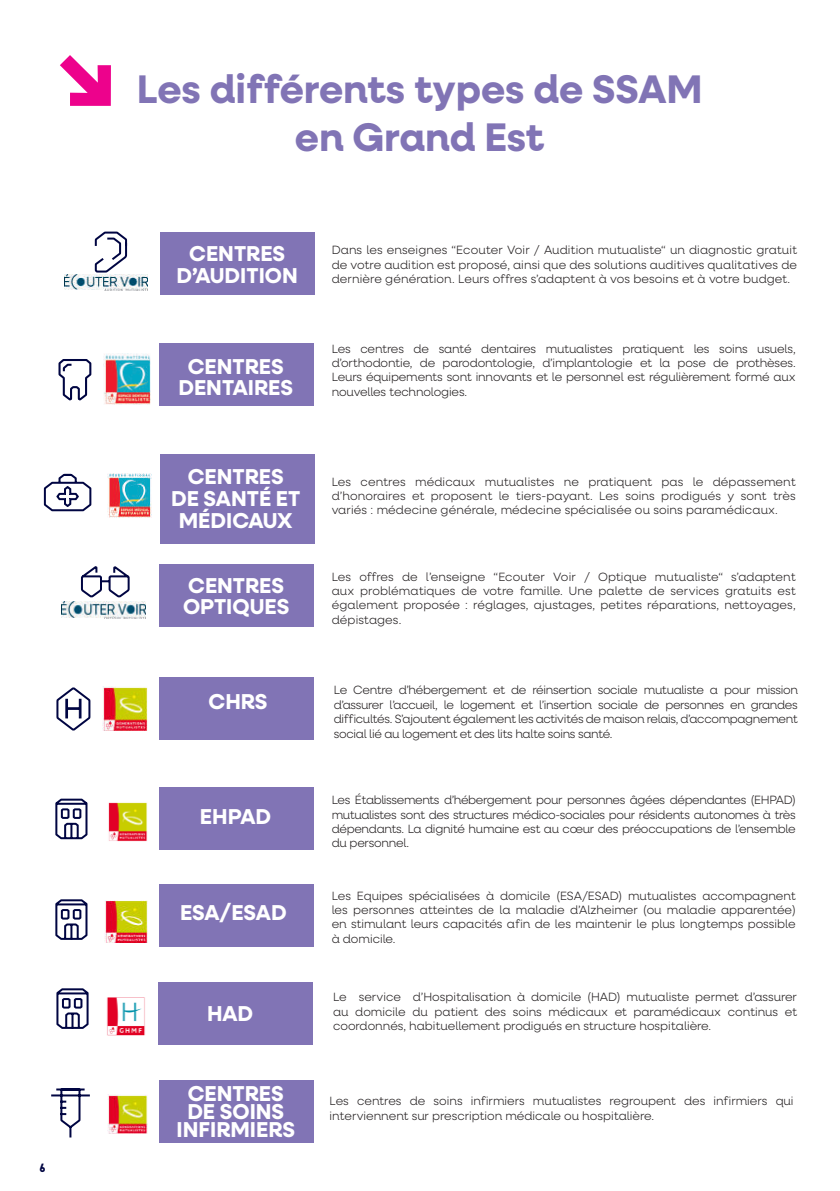
<style>
.page{position:relative;width:840px;height:1191px;background:#fff}
.page>*{position:absolute;margin:0;border:0;box-sizing:border-box;transform-origin:0 0}
.t1{font:700 40px/48px "Neulis Neue";color:#8174b5;text-align:center}
.t2{font:700 21.6px/21.6px "Neulis Neue";color:#fff;text-align:center}
.t3{font:300 12px/14.4px "Neulis Neue";color:#231f20;text-align:justify}
.t4{font:900 12px "Baron Neue";color:#000542}
</style>
<div class="page">
<div style="left:160px;top:232px;width:154px;height:62px;background:#8174b5"></div>
<div style="left:159px;top:565px;width:155px;height:62px;background:#8174b5"></div>
<img style="left:62px;top:602px;width:83px;height:16px">
<div style="left:159px;top:343px;width:155px;height:62px;background:#8174b5"></div>
<img style="left:103px;top:353px;width:47px;height:51px">
<div style="left:160px;top:454px;width:154px;height:89px;background:#8174b5"></div>
<img style="left:108px;top:474px;width:43px;height:44px">
<div style="left:158px;top:677px;width:155px;height:62px;background:#8174b5"></div>
<img style="left:102px;top:686px;width:46px;height:45px">
<div style="left:159px;top:788px;width:155px;height:62px;background:#8174b5"></div>
<img style="left:108px;top:802px;width:39px;height:39px">
<img style="left:108px;top:1094px;width:39px;height:39px">
<div style="left:159px;top:885px;width:155px;height:62px;background:#8174b5"></div>
<img style="left:104px;top:900px;width:43px;height:43px">
<div style="left:158px;top:982px;width:155px;height:62px;background:#8174b5"></div>
<div style="left:159px;top:1080px;width:154px;height:62px;background:#8174b5"></div>
<img style="left:106px;top:997px;width:39px;height:39px">
<img style="left:64px;top:274px;width:83px;height:17px">
<svg style="left:60px;top:55px;width:51px;height:51px"></svg>
<svg style="left:94px;top:231px;width:34px;height:42px"></svg>
<svg style="left:58px;top:359px;width:34px;height:42px"></svg>
<svg style="left:43px;top:473px;width:49px;height:39px"></svg>
<svg style="left:80px;top:566px;width:50px;height:32px"></svg>
<svg style="left:56px;top:687px;width:35px;height:44px"></svg>
<svg style="left:55px;top:798px;width:33px;height:42px"></svg>
<svg style="left:55px;top:899px;width:33px;height:41px"></svg>
<svg style="left:56px;top:988px;width:33px;height:41px"></svg>
<svg style="left:51px;top:1088px;width:39px;height:50px"></svg>
<p class="t4" style="left:40px;top:1160px;width:7px">6</p>
<h1 class="t1" style="left:137px;top:66px;width:567px">Les différents types de SSAM en Grand Est</h1>
<h2 class="t2" style="left:176px;top:243px;width:123px">CENTRES<br>D’AUDITION</h2>
<p class="t3" style="left:331px;top:243px;width:466px">Dans les enseignes “Ecouter Voir / Audition mutualiste“ un diagnostic gratuit de votre audition est proposé, ainsi que des solutions auditives qualitatives de dernière génération. Leurs offres s’adaptent à vos besoins et à votre budget.</p>
<h2 class="t2" style="left:178px;top:356px;width:116px">CENTRES<br>DENTAIRES</h2>
<p class="t3" style="left:331px;top:341px;width:465px">Les centres de santé dentaires mutualistes pratiquent les soins usuels, d’orthodontie, de parodontologie, d’implantologie et la pose de prothèses.<br>Leurs équipements sont innovants et le personnel est régulièrement formé aux nouvelles technologies.</p>
<h2 class="t2" style="left:171px;top:467px;width:131px">CENTRES<br>DE SANTÉ ET<br>MÉDICAUX</h2>
<p class="t3" style="left:331px;top:474px;width:465px">Les centres médicaux mutualistes ne pratiquent pas le dépassement d’honoraires et proposent le tiers-payant. Les soins prodigués y sont très variés : médecine générale, médecine spécialisée ou soins paramédicaux.</p>
<h2 class="t2" style="left:183px;top:575px;width:108px;text-align:left">CENTRES<br>OPTIQUES</h2>
<p class="t3" style="left:331px;top:569px;width:465px">Les offres de l’enseigne “Ecouter Voir / Optique mutualiste“ s’adaptent aux problématiques de votre famille. Une palette de services gratuits est également proposée : réglages, ajustages, petites réparations, nettoyages, dépistages.</p>
<h2 class="t2" style="left:208px;top:691px;width:60px">CHRS</h2>
<p class="t3" style="left:333px;top:683px;width:465px">Le Centre d’hébergement et de réinsertion sociale mutualiste a pour mission d’assurer l’accueil, le logement et l’insertion sociale de personnes en grandes difficultés. S’ajoutent également les activités de maison relais, d’accompagnement social lié au logement et des lits halte soins santé.</p>
<h2 class="t2" style="left:200px;top:806px;width:73px">EHPAD</h2>
<h2 class="t2" style="left:180px;top:902px;width:108px">ESA/ESAD</h2>
<h2 class="t2" style="left:207px;top:1003px;width:48px">HAD</h2>
<h2 class="t2" style="left:176px;top:1084px;width:120px;line-height:18px">CENTRES<br>DE SOINS<br>INFIRMIERS</h2>
<p class="t3" style="left:331px;top:793px;width:465px">Les Établissements d’hébergement pour personnes âgées dépendantes (EHPAD) mutualistes sont des structures médico-sociales pour résidents autonomes à très dépendants. La dignité humaine est au cœur des préoccupations de l’ensemble du personnel.</p>
<p class="t3" style="left:331px;top:888px;width:465px">Les Equipes spécialisées à domicile (ESA/ESAD) mutualistes accompagnent les personnes atteintes de la maladie d’Alzheimer (ou maladie apparentée) en stimulant leurs capacités afin de les maintenir le plus longtemps possible à domicile.</p>
<p class="t3" style="left:333px;top:990px;width:465px">Le service d’Hospitalisation à domicile (HAD) mutualiste permet d’assurer au domicile du patient des soins médicaux et paramédicaux continus et coordonnés, habituellement prodigués en structure hospitalière.</p>
<p class="t3" style="left:329px;top:1094px;width:465px">Les centres de soins infirmiers mutualistes regroupent des infirmiers qui interviennent sur prescription médicale ou hospitalière.</p>
</div>
